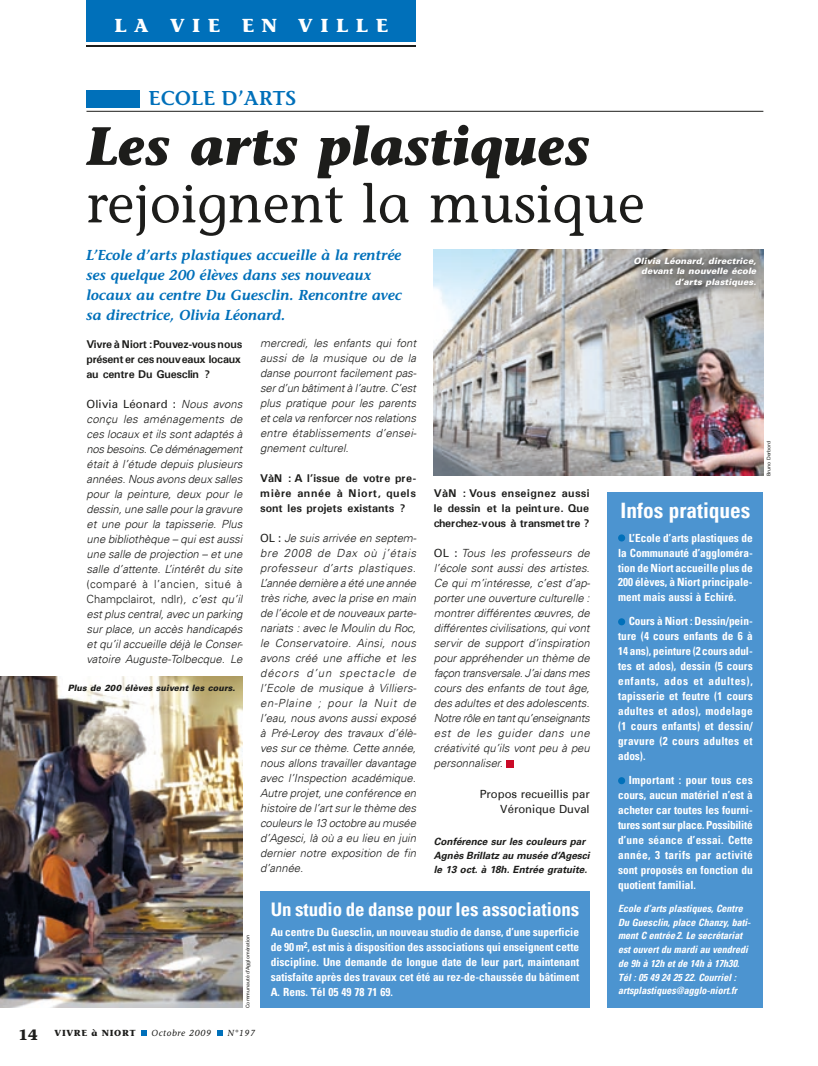
<style>
.page{position:relative;width:818px;height:1066px;background:#fff}
.page>*{position:absolute;margin:0;border:0;box-sizing:border-box;transform-origin:0 0}
.t1{font:53.75px "Stone Informal";color:#1d1d1b}
.t2{font:italic 700 53.75px "Stone Informal";color:#1d1d1b}
.t3{font:300 condensed 21.25px "Univers 47";color:#fff}
.t4{font:600 20px "Stone Informal";color:#0070ba}
.t5{font:300 condensed 18.75px "Univers 47";color:#fff}
.t6{font:700 18.75px "Stone Informal";letter-spacing:.4em;color:#fff}
.t7{font:italic 600 14.38px/20px "Stone Informal";color:#0070ba}
.t8{font:italic 300 11.25px/15px "Univers 45";color:#1d1d1b;text-align:justify}
.t9{font:300 condensed 11.25px/15px "Univers 47";color:#fff;text-align:justify}
.t10{font:700 11.25px/15px "Univers";color:#1d1d1b;text-align:justify}
.t11{font:11.25px/15px "Univers 55";color:#1d1d1b;text-align:right}
.t12{font:italic 300 condensed 10px/13.8px "Univers 47";color:#fff}
.t13{font:italic 300 10px/13.8px "Univers 45";color:#1d1d1b}
.t14{font:italic 900 8.75px/10.6px "Univers";letter-spacing:.005em;color:#fff;text-align:right}
.t15{font:italic 900 8.75px "Univers";letter-spacing:.005em;color:#1d1d1b;scale:.95 1}
.t16{font:italic 8.75px "Stone Informal";letter-spacing:.075em;color:#1d1d1b}
.t17{font:700 8.75px "Stone Informal";letter-spacing:.075em;color:#1d1d1b}
.t18{font:5px "Univers 55";color:#1d1d1b}
.s1{font-family:"Univers 45";font-weight:300;font-style:italic}
.s2{font-style:normal}
.s3{font-family:"Univers 55";font-weight:400;font-style:normal}
.s4{font-size:15px}
</style>
<div class="page">
<div style="left:507px;top:760px;width:7px;height:8px;background:#ca0a28"></div>
<svg style="left:141px;top:1031px;width:5px;height:5px"></svg>
<svg style="left:217px;top:1031px;width:5px;height:5px"></svg>
<div style="left:86px;top:90px;width:54px;height:18px;background:#0070ba"></div>
<hr style="left:86px;top:111px;width:677px;height:1px;background:#1d1d1b">
<div style="left:86px;top:0;width:330px;height:42px;background:#0070ba"></div>
<hr style="left:86px;top:45px;width:330px;height:2px;background:#1d1d1b">
<div style="left:260px;top:891px;width:330px;height:117px;background:#4c94d0"></div>
<img style="left:0;top:676px;width:242px;height:332px">
<img style="left:434px;top:249px;width:329px;height:226px">
<div style="left:607px;top:493px;width:156px;height:515px;background:#4c94d0"></div>
<div style="left:618px;top:534px;width:7px;height:7px;background:#0070ba;border-radius:50%"></div>
<div style="left:618px;top:618px;width:7px;height:7px;background:#0070ba;border-radius:50%"></div>
<div style="left:618px;top:777px;width:7px;height:7px;background:#0070ba;border-radius:50%"></div>
<div style="left:623px;top:246px;width:141px;height:48px;background:#1d1d1b;opacity:.85"></div>
<h3 class="t6" style="left:114px;top:14px;width:275px">LA V IE EN V ILLE</h3>
<h3 class="t4" style="left:148px;top:86px;width:15px">ECOLE</h3>
<h3 class="t4" style="left:222px;top:86px;width:64px">D’ARTS</h3>
<h1 class="t2" style="left:86px;top:113px;width:505px">Les arts plastiques</h1>
<h1 class="t1" style="left:86px;top:172px;width:560px">rejoignent la musique</h1>
<p class="t7" style="left:86px;top:245px;width:317px">L’Ecole d’arts plastiques accueille à la rentrée ses quelque 200 élèves dans ses nouveaux locaux au centre Du Guesclin. Rencontre avec sa directrice, Olivia Léonard.</p>
<p class="t10" style="left:86px;top:336px;width:157px">Vivre à Niort : Pouvez-vous nous présent er ces nouveaux locaux au centre Du Guesclin ?</p>
<p class="t11" style="left:86px;top:396px;width:157px">Olivia Léonard : <span class="s1">Nous avons</span></p>
<p class="t8" style="left:86px;top:411px;width:157px">conçu les aménagements de ces locaux et ils sont adaptés à nos besoins. Ce déménagement était à l’étude depuis plusieurs années. Nous avons deux salles pour la peinture, deux pour le dessin, une salle pour la gravure et une pour la tapisserie. Plus une bibliothèque – qui est aussi une salle de projection – et une salle d’attente. L’intérêt du site</p>
<p class="t8" style="left:86px;top:576px;width:158px"><span class="s2">(comparé à l’ancien, situé à Champclairot, ndlr)</span>, c’est qu’il est plus central, avec un parking sur place, un accès handicapés et qu’il accueille déjà le Conser&shy;vatoire Auguste-Tolbecque. Le</p>
<p class="t15" style="left:68px;top:682px;width:178px">Plus de 200 élèves suivent les cours.</p>
<p class="t8" style="left:260px;top:336px;width:158px">mercredi, les enfants qui font aussi de la musique ou de la danse pourront facilement pas&shy;ser d’un bâtiment à l’autre. C’est plus pratique pour les parents et cela va renforcer nos relations entre établissements d’ensei&shy;gnement culturel.</p>
<p class="t10" style="left:260px;top:471px;width:157px">VàN : A l’issue de votre pre&shy;mière année à Niort, quels sont les projets existants ?</p>
<p class="t8" style="left:260px;top:531px;width:158px"><span class="s3">OL :</span> Je suis arrivée en septem&shy;bre 2008 de Dax où j’étais professeur d’arts plastiques.<br>L’année dernière a été une année très riche, avec la prise en main de l’école et de nouveaux parte&shy;nariats : avec le Moulin du Roc, le Conservatoire. Ainsi, nous avons créé une affiche et les décors d’un spectacle de l’Ecole de musique à Villiers&shy;en-Plaine ; pour la Nuit de l’eau, nous avons aussi exposé à Pré-Leroy des travaux d’élè&shy;ves sur ce thème. Cette année, nous allons travailler davantage avec l’Inspection académique.<br>Autre projet, une conférence en histoire de l’art sur le thème des couleurs le 13 octobre au musée d’Agesci, là où a eu lieu en juin dernier notre exposition de fin d’année.</p>
<p class="t10" style="left:434px;top:486px;width:157px">VàN : Vous enseignez aussi le dessin et la peinture. Que cherchez-vous à transmettre ?</p>
<p class="t8" style="left:434px;top:546px;width:158px"><span class="s3">OL :</span> Tous les professeurs de l’école sont aussi des artistes.<br>Ce qui m’intéresse, c’est d’ap&shy;porter une ouverture culturelle : montrer différentes œuvres, de différentes civilisations, qui vont servir de support d’inspiration pour appréhender un thème de façon transversale. J’ai dans mes cours des enfants de tout âge, des adultes et des adolescents.<br>Notre rôle en tant qu’enseignants est de les guider dans une créativité qu’ils vont peu à peu personnaliser.</p>
<p class="t11" style="left:480px;top:786px;width:111px">Propos recueillis par<br>Véronique Duval</p>
<p class="t13" style="left:434px;top:835px;width:157px">Conférence sur les couleurs par<br>Agnès Brillatz au musée d’Agesci le 13 oct. à 18h. Entrée gratuite.</p>
<p class="t18" style="left:245px;top:1008px;width:75px;rotate:-90deg">Communauté d’Agglomération</p>
<p class="t17" style="left:19px;top:1027px;width:119px"><span class="s4">14</span> VIVRE À NIORT</p>
<p class="t16" style="left:152px;top:1028px;width:61px">Octobre 2009</p>
<p class="t16" style="left:228px;top:1028px;width:29px">N°197</p>
<h3 class="t5" style="left:271px;top:898px;width:310px">Un studio de danse pour les associations</h3>
<p class="t9" style="left:271px;top:925px;width:310px">Au centre Du Guesclin, un nouveau studio de danse, d’une superficie de 90m<sup>2</sup>, est mis à disposition des associations qui enseignent cette discipline. Une demande de longue date de leur part, maintenant satisfaite après des travaux cet été au rez-de-chaussée du bâtiment A. Rens. Tél 05 49 78 71 69.</p>
<p class="t14" style="left:633px;top:255px;width:124px">Olivia Léonard, directrice, devant la nouvelle école d’arts plastiques.</p>
<h2 class="t3" style="left:620px;top:497px;width:131px">Infos pratiques</h2>
<p class="t9" style="left:618px;top:530px;width:136px;text-indent:11px">L’Ecole d’arts plastiques de la Communauté d’aggloméra&shy;tion de Niort accueille plus de 200 élèves, à Niort principale&shy;ment mais aussi à Echiré.</p>
<p class="t9" style="left:618px;top:614px;width:136px;text-indent:11px">Cours à Niort : Dessin/pein&shy;ture (4 cours enfants de 6 à 14 ans), peinture (2cours adul&shy;tes et ados), dessin (5 cours enfants, ados et adultes), tapisserie et feutre (1 cours adultes et ados), modelage (1 cours enfants) et dessin/ gravure (2 cours adultes et ados).</p>
<p class="t9" style="left:618px;top:773px;width:136px;text-indent:11px">Important : pour tous ces cours, aucun matériel n’est à acheter car toutes les fourni&shy;tures sont sur place. Possibilité d’une séance d’essai. Cette année, 3 tarifs par activité sont proposés en fonction du quotient familial.</p>
<p class="t12" style="left:618px;top:901px;width:134px">Ecole d’arts plastiques, Centre<br>Du Guesclin, place Chanzy, bati&shy;ment C entrée 2. Le secrétariat est ouvert du mardi au vendredi de 9h à 12h et de 14h à 17h30.<br>Tél : 05 49 24 25 22. Courriel : artsplastiques@agglo-niort.fr</p>
<p class="t18" style="left:766px;top:476px;width:37px;rotate:-90deg">Bruno Derbord</p>
</div>
